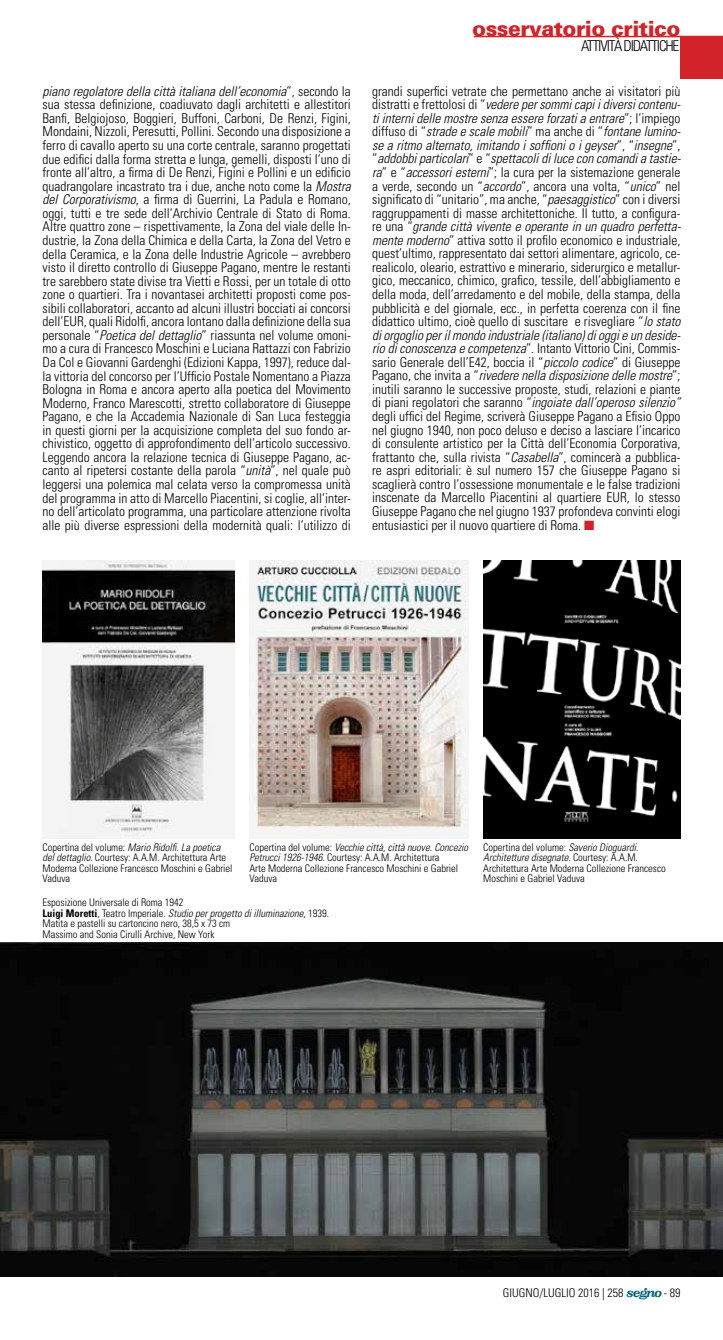
<style>
.page{position:relative;width:723px;height:1340px;background:#fff}
.page>*{position:absolute;margin:0;border:0;box-sizing:border-box;transform-origin:0 0}
.t1{font:900 21px "Univers";letter-spacing:-.025em;color:#d2232a}
.t2{font:300 condensed 15px "Univers";letter-spacing:-.08em;color:#000}
.t3{font:300 condensed 13.5px/13.5px "Univers";color:#000;text-align:justify}
.t4{font:300 condensed 12px "Univers";color:#000}
.t5{font:300 condensed 10.5px/10.5px "Univers";color:#000}
.s1{font-style:italic}
.s2{color:#d2232a}
.s3{font-weight:700}
.s4{font-family:"Volta Med Ita";font-weight:400;font-stretch:normal;font-size:13.5px;color:#006580}
</style>
<div class="page">
<div style="left:680px;top:36px;width:43px;height:43px;background:#d2232a"></div>
<hr style="left:474px;top:36px;width:249px;height:1px;background:#d2232a">
<img style="left:0;top:942px;width:723px;height:334px">
<img style="left:483px;top:560px;width:197px;height:278px">
<img style="left:43px;top:560px;width:191px;height:278px">
<img style="left:249px;top:560px;width:219px;height:278px">
<h1 class="t1" style="left:472px;top:15px;width:210px">osservatorio critico</h1>
<p class="t2" style="left:581px;top:36px;width:99px">ATTIVITÀ DIDATTICHE</p>
<p class="t3" style="left:43px;top:84px;width:310px"><span class="s1">piano regolatore della città italiana dell’economia</span>”, secondo la sua stessa definizione, coadiuvato dagli architetti e allestitori Banfi, Belgiojoso, Boggieri, Buffoni, Carboni, De Renzi, Figini, Mondaini, Nizzoli, Peresutti, Pollini. Secondo una disposizione a ferro di cavallo aperto su una corte centrale, saranno progettati due edifici dalla forma stretta e lunga, gemelli, disposti l’uno di fronte all’altro, a firma di De Renzi, Figini e Pollini e un edificio quadrangolare incastrato tra i due, anche noto come la <span class="s1">Mostra del Corporativismo</span>, a firma di Guerrini, La Padula e Romano, oggi, tutti e tre sede dell’Archivio Centrale di Stato di Roma.<br>Altre quattro zone – rispettivamente, la Zona del viale delle In&shy;dustrie, la Zona della Chimica e della Carta, la Zona del Vetro e della Ceramica, e la Zona delle Industrie Agricole – avrebbero visto il diretto controllo di Giuseppe Pagano, mentre le restanti tre sarebbero state divise tra Vietti e Rossi, per un totale di otto zone o quartieri. Tra i novantasei architetti proposti come pos&shy;sibili collaboratori, accanto ad alcuni illustri bocciati ai concorsi dell’EUR, quali Ridolfi, ancora lontano dalla definizione della sua personale “<span class="s1">Poetica del dettaglio</span>” riassunta nel volume omoni&shy;mo a cura di Francesco Moschini e Luciana Rattazzi con Fabrizio Da Col e Giovanni Gardenghi (Edizioni Kappa, 1997), reduce dal&shy;la vittoria del concorso per l’Ufficio Postale Nomentano a Piazza Bologna in Roma e ancora aperto alla poetica del Movimento Moderno, Franco Marescotti, stretto collaboratore di Giuseppe Pagano, e che la Accademia Nazionale di San Luca festeggia in questi giorni per la acquisizione completa del suo fondo ar&shy;chivistico, oggetto di approfondimento dell’articolo successivo.<br>Leggendo ancora la relazione tecnica di Giuseppe Pagano, ac&shy;canto al ripetersi costante della parola “<span class="s1">unità</span>”, nel quale può leggersi una polemica mal celata verso la compromessa unità del programma in atto di Marcello Piacentini, si coglie, all’inter&shy;no dell’articolato programma, una particolare attenzione rivolta alle più diverse espressioni della modernità quali: l’utilizzo di</p>
<p class="t3" style="left:372px;top:84px;width:310px">grandi superfici vetrate che permettano anche ai visitatori più distratti e frettolosi di “<span class="s1">vedere per sommi capi i diversi contenu&shy;ti interni delle mostre senza essere forzati a entrare</span>”; l’impiego diffuso di “<span class="s1">strade e scale mobili</span>” ma anche di “<span class="s1">fontane lumino&shy;se a ritmo alternato, imitando i soffioni o i geyser</span>”, “<span class="s1">insegne</span>”, “<span class="s1">addobbi particolari</span>” e “<span class="s1">spettacoli di luce con comandi a tastie&shy;ra</span>” e “<span class="s1">accessori esterni</span>”; la cura per la sistemazione generale a verde, secondo un “<span class="s1">accordo</span>”, ancora una volta, “<span class="s1">unico</span>” nel significato di “unitario”, ma anche, “<span class="s1">paesaggistico</span>” con i diversi raggruppamenti di masse architettoniche. Il tutto, a configura&shy;re una “<span class="s1">grande città vivente e operante in un quadro perfetta&shy;mente moderno</span>” attiva sotto il profilo economico e industriale, quest’ultimo, rappresentato dai settori alimentare, agricolo, ce&shy;realicolo, oleario, estrattivo e minerario, siderurgico e metallur&shy;gico, meccanico, chimico, grafico, tessile, dell’abbigliamento e della moda, dell’arredamento e del mobile, della stampa, della pubblicità e del giornale, ecc., in perfetta coerenza con il fine didattico ultimo, cioè quello di suscitare e risvegliare “<span class="s1">lo stato di orgoglio per il mondo industriale (italiano) di oggi e un deside&shy;rio di conoscenza e competenza</span>”. Intanto Vittorio Cini, Commis&shy;sario Generale dell’E42, boccia il “<span class="s1">piccolo codice</span>” di Giuseppe Pagano, che invita a “<span class="s1">rivedere nella disposizione delle mostre</span>”; inutili saranno le successive proposte, studi, relazioni e piante di piani regolatori che saranno “<span class="s1">ingoiate dall’operoso silenzio” </span>degli uffici del Regime, scriverà Giuseppe Pagano a Efisio Oppo nel giugno 1940, non poco deluso e deciso a lasciare l’incarico di consulente artistico per la Città dell’Economia Corporativa, frattanto che, sulla rivista “<span class="s1">Casabella</span>”, comincerà a pubblica&shy;re aspri editoriali: è sul numero 157 che Giuseppe Pagano si scaglierà contro l’ossessione monumentale e le false tradizioni inscenate da Marcello Piacentini al quartiere EUR, lo stesso Giuseppe Pagano che nel giugno 1937 profondeva convinti elogi entusiastici per il nuovo quartiere di Roma. <span class="s2">■</span></p>
<p class="t5" style="left:43px;top:842px;width:192px">Copertina del volume: <span class="s1">Mario Ridolfi. La poetica del dettaglio</span>. Courtesy: A.A.M. Architettura Arte Moderna Collezione Francesco Moschini e Gabriel Vaduva</p>
<p class="t5" style="left:483px;top:842px;width:184px">Copertina del volume: <span class="s1">Saverio Dioguardi.<br>Architetture disegnate</span>. Courtesy: A.A.M.<br>Architettura Arte Moderna Collezione Francesco Moschini e Gabriel Vaduva</p>
<p class="t5" style="left:249px;top:842px;width:220px">Copertina del volume: <span class="s1">Vecchie città, città nuove. Concezio Petrucci 1926-1946</span>. Courtesy: A.A.M. Architettura<br>Arte Moderna Collezione Francesco Moschini e Gabriel Vaduva</p>
<p class="t5" style="left:43px;top:897px;width:288px">Esposizione Universale di Roma 1942<br><span class="s3">Luigi Moretti</span>, Teatro Imperiale. <span class="s1">Studio per progetto di illuminazione</span>, 1939.<br>Matita e pastelli su cartoncino nero, 38,5 x 73 cm<br>Massimo and Sonia Cirulli Archive, New York</p>
<p class="t4" style="left:503px;top:1285px;width:179px">GIUGNO/LUGLIO 2016 | 258 <span class="s4">segno</span> - 89</p>
</div>
